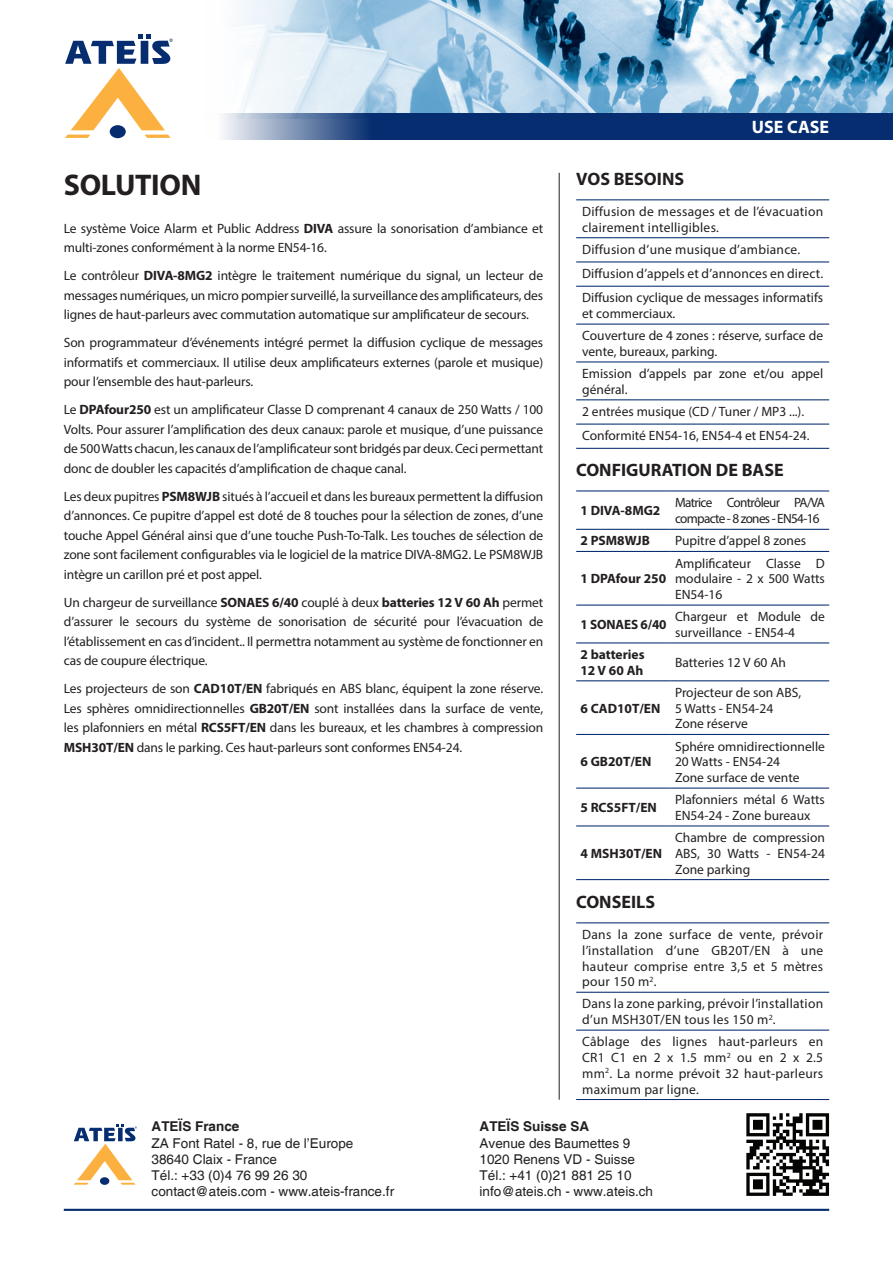
<style>
.page{position:relative;width:893px;height:1263px;background:#fff}
.page>*{position:absolute;margin:0;border:0;box-sizing:border-box;transform-origin:0 0}
.t1{font:700 30px "Myriad Pro";letter-spacing:-.01em;color:#231f20}
.t2{font:700 18px "Myriad Pro";color:#231f20}
.t3{font:700 18px "Myriad Pro";color:#fff}
.t4{font:13.5px/19.5px "Myriad Pro";color:#231f20;text-align:justify}
.t5{font:13.5px/16.2px "Helvetica";color:#231f20}
.t6{font:13.5px/15.8px "Myriad Pro";letter-spacing:.02em;color:#231f20}
.t7{font:700 13.5px/15.8px "Myriad Pro";color:#231f20}
.t8{font:13.5px/16.2px "Myriad Pro";letter-spacing:-.05em;color:#231f20}
.t9{font:700 13.5px "Helvetica";color:#231f20}
.t10{font:13.2px/15.8px "Myriad Pro";color:#231f20}
.s1{font-weight:700}
</style>
<div class="page">
<svg style="left:65px;top:35px;width:108px;height:103px"></svg>
<hr style="left:64px;top:1209px;width:765px;height:2px;background:#052d6f">
<svg style="left:74px;top:1124px;width:63px;height:61px"></svg>
<svg style="left:746px;top:1113px;width:83px;height:83px"></svg>
<hr style="left:576px;top:490px;width:95px;height:1px;background:#052d6f">
<hr style="left:671px;top:490px;width:158px;height:1px;background:#052d6f">
<hr style="left:576px;top:529px;width:95px;height:1px;background:#052d6f">
<hr style="left:671px;top:529px;width:158px;height:1px;background:#052d6f">
<hr style="left:576px;top:551px;width:95px;height:1px;background:#052d6f">
<hr style="left:671px;top:551px;width:158px;height:1px;background:#052d6f">
<hr style="left:576px;top:604px;width:95px;height:2px;background:#052d6f">
<hr style="left:671px;top:604px;width:158px;height:2px;background:#052d6f">
<hr style="left:576px;top:642px;width:95px;height:1px;background:#052d6f">
<hr style="left:671px;top:642px;width:158px;height:1px;background:#052d6f">
<hr style="left:576px;top:680px;width:95px;height:1px;background:#052d6f">
<hr style="left:671px;top:680px;width:158px;height:1px;background:#052d6f">
<hr style="left:576px;top:734px;width:95px;height:1px;background:#052d6f">
<hr style="left:671px;top:734px;width:158px;height:1px;background:#052d6f">
<hr style="left:576px;top:787px;width:95px;height:2px;background:#052d6f">
<hr style="left:671px;top:787px;width:158px;height:2px;background:#052d6f">
<hr style="left:576px;top:825px;width:95px;height:1px;background:#052d6f">
<hr style="left:671px;top:825px;width:158px;height:1px;background:#052d6f">
<hr style="left:576px;top:879px;width:95px;height:1px;background:#052d6f">
<hr style="left:671px;top:879px;width:158px;height:1px;background:#052d6f">
<hr style="left:576px;top:922px;width:253px;height:1px;background:#052d6f">
<hr style="left:576px;top:992px;width:253px;height:1px;background:#052d6f">
<hr style="left:576px;top:1029px;width:253px;height:2px;background:#052d6f">
<hr style="left:576px;top:1099px;width:253px;height:1px;background:#052d6f">
<hr style="left:576px;top:199px;width:253px;height:1px;background:#052d6f">
<hr style="left:576px;top:237px;width:253px;height:1px;background:#052d6f">
<hr style="left:576px;top:261px;width:253px;height:1px;background:#052d6f">
<hr style="left:576px;top:286px;width:253px;height:1px;background:#052d6f">
<hr style="left:576px;top:324px;width:253px;height:1px;background:#052d6f">
<hr style="left:576px;top:361px;width:253px;height:1px;background:#052d6f">
<hr style="left:576px;top:399px;width:253px;height:1px;background:#052d6f">
<hr style="left:576px;top:424px;width:253px;height:1px;background:#052d6f">
<hr style="left:576px;top:448px;width:253px;height:1px;background:#052d6f">
<hr style="left:559px;top:173px;width:1px;height:927px;background:#231f20">
<img style="left:222px;top:0;width:671px;height:114px">
<svg style="left:222px;top:114px;width:671px;height:26px;background:#1f437e"></svg>
<h1 class="t1" style="left:64px;top:166px;width:139px">SOLUTION</h1>
<p class="t4" style="left:64px;top:218px;width:481px">Le système Voice Alarm et Public Address <span class="s1">DIVA</span> assure la sonorisation d’ambiance et multi-zones conformément à la norme EN54-16.</p>
<p class="t4" style="left:64px;top:266px;width:481px">Le contrôleur <span class="s1">DIVA-8MG2</span> intègre le traitement numérique du signal, un lecteur de messages numériques, un micro pompier surveillé, la surveillance des amplificateurs, des lignes de haut-parleurs avec commutation automatique sur amplificateur de secours.</p>
<p class="t4" style="left:64px;top:333px;width:481px">Son programmateur d’événements intégré permet la diffusion cyclique de messages informatifs et commerciaux. Il utilise deux amplificateurs externes (parole et musique) pour l’ensemble des haut-parleurs.</p>
<p class="t4" style="left:64px;top:400px;width:481px">Le <span class="s1">DPAfour250</span> est un amplificateur Classe D comprenant 4 canaux de 250 Watts / 100<br>Volts. Pour assurer l’amplification des deux canaux: parole et musique, d’une puissance de 500 Watts chacun, les canaux de l’amplificateur sont bridgés par deux. Ceci permettant donc de doubler les capacités d’amplification de chaque canal.</p>
<p class="t4" style="left:64px;top:486px;width:481px">Les deux pupitres <span class="s1">PSM8WJB</span> situés à l’accueil et dans les bureaux permettent la diffusion d’annonces. Ce pupitre d’appel est doté de 8 touches pour la sélection de zones, d’une touche Appel Général ainsi que d’une touche Push-To-Talk. Les touches de sélection de zone sont facilement configurables via le logiciel de la matrice DIVA-8MG2. Le PSM8WJB intègre un carillon pré et post appel.</p>
<p class="t4" style="left:64px;top:592px;width:481px">Un chargeur de surveillance <span class="s1">SONAES 6/40</span> couplé à deux <span class="s1">batteries 12 V 60 Ah</span> permet d’assurer le secours du système de sonorisation de sécurité pour l’évacuation de l’établissement en cas d’incident.. Il permettra notamment au système de fonctionner en cas de coupure électrique.</p>
<p class="t4" style="left:64px;top:679px;width:481px">Les projecteurs de son <span class="s1">CAD10T/EN</span> fabriqués en ABS blanc, équipent la zone réserve.<br>Les sphères omnidirectionnelles <span class="s1">GB20T/EN</span> sont installées dans la surface de vente, les plafonniers en métal <span class="s1">RCS5FT/EN</span> dans les bureaux, et les chambres à compression <span class="s1">MSH30T/EN</span> dans le parking. Ces haut-parleurs sont conformes EN54-24.</p>
<h2 class="t3" style="left:752px;top:115px;width:79px">USE CASE</h2>
<h2 class="t2" style="left:576px;top:167px;width:109px">VOS BESOINS</h2>
<p class="t6" style="left:582px;top:203px;width:242px">Diffusion de messages et de l’évacuation clairement intelligibles.</p>
<p class="t4" style="left:582px;top:237px;width:242px;line-height:24.3px;text-align:left">Diffusion d’une musique d’ambiance.<br>Diffusion d’appels et d’annonces en direct.<br>Diffusion cyclique de messages informatifs</p>
<p class="t4" style="left:582px;top:302px;width:242px;line-height:22.2px">et commerciaux.<br>Couverture de 4 zones : réserve, surface de</p>
<p class="t4" style="left:582px;top:340px;width:243px;line-height:22.2px">vente, bureaux, parking.<br>Emission d’appels par zone et/ou appel</p>
<p class="t4" style="left:582px;top:378px;width:224px;line-height:22.2px">général.<br>2 entrées musique (CD / Tuner / MP3 ...).</p>
<p class="t4" style="left:582px;top:426px;width:229px">Conformité EN54-16, EN54-4 et EN54-24.</p>
<h2 class="t2" style="left:576px;top:458px;width:209px">CONFIGURATION DE BASE</h2>
<p class="t7" style="left:580px;top:502px;width:82px">1 DIVA-8MG2</p>
<p class="t8" style="left:675px;top:494px;width:151px">Matrice Contrôleur PA/VA compacte - 8 zones - EN54-16</p>
<p class="t7" style="left:580px;top:533px;width:71px">2 PSM8WJB</p>
<p class="t4" style="left:675px;top:531px;width:133px">Pupitre d’appel 8 zones</p>
<p class="t7" style="left:580px;top:570px;width:87px">1 DPAfour 250</p>
<p class="t4" style="left:675px;top:555px;width:151px;line-height:15.8px">Amplificateur Classe D modulaire - 2 x 500 Watts EN54-16</p>
<p class="t7" style="left:580px;top:616px;width:88px">1 SONAES 6/40</p>
<p class="t4" style="left:675px;top:609px;width:151px;line-height:15.8px">Chargeur et Module de surveillance - EN54-4</p>
<p class="t7" style="left:580px;top:646px;width:66px">2 batteries<br>12 V 60 Ah</p>
<p class="t4" style="left:675px;top:652px;width:113px">Batteries 12 V 60 Ah</p>
<p class="t7" style="left:580px;top:700px;width:82px">6 CAD10T/EN</p>
<p class="t4" style="left:675px;top:684px;width:128px;line-height:15.8px;text-align:left">Projecteur de son ABS,<br>5 Watts - EN54-24<br>Zone réserve</p>
<p class="t7" style="left:580px;top:753px;width:72px">6 GB20T/EN</p>
<p class="t10" style="left:675px;top:738px;width:151px">Sphére omnidirectionnelle<br>20 Watts - EN54-24<br>Zone surface de vente</p>
<p class="t7" style="left:580px;top:799px;width:78px">5 RCS5FT/EN</p>
<p class="t4" style="left:675px;top:792px;width:151px;line-height:15.8px">Plafonniers métal 6 Watts<br>EN54-24 - Zone bureaux</p>
<p class="t7" style="left:580px;top:845px;width:83px">4 MSH30T/EN</p>
<p class="t4" style="left:675px;top:829px;width:151px;line-height:15.8px">Chambre de compression ABS, 30 Watts - EN54-24<br>Zone parking</p>
<h2 class="t2" style="left:576px;top:890px;width:80px">CONSEILS</h2>
<p class="t4" style="left:582px;top:926px;width:243px;line-height:15.8px">Dans la zone surface de vente, prévoir l’installation d’une GB20T/EN à une hauteur comprise entre 3,5 et 5 mètres pour 150 m<sup>2</sup>.</p>
<p class="t6" style="left:582px;top:996px;width:242px">Dans la zone parking, prévoir l’installation d’un MSH30T/EN tous les 150 m<sup>2</sup>.</p>
<p class="t4" style="left:582px;top:1034px;width:243px;line-height:15.8px">Câblage des lignes haut-parleurs en CR1 C1 en 2 x 1.5 mm<sup>2</sup> ou en 2 x 2.5 mm<sup>2</sup>. La norme prévoit 32 haut-parleurs maximum par ligne.</p>
<p class="t9" style="left:152px;top:1118px;width:89px">ATEÏS France</p>
<p class="t5" style="left:152px;top:1135px;width:244px">ZA Font Ratel - 8, rue de l’Europe<br>38640 Claix - France<br>Tél.: +33 (0)4 76 99 26 30 contact@ateis.com - www.ateis-france.fr</p>
<p class="t9" style="left:480px;top:1118px;width:111px">ATEÏS Suisse SA</p>
<p class="t5" style="left:480px;top:1135px;width:175px">Avenue des Baumettes 9<br>1020 Renens VD - Suisse<br>Tél.: +41 (0)21 881 25 10 info@ateis.ch - www.ateis.ch</p>
</div>
